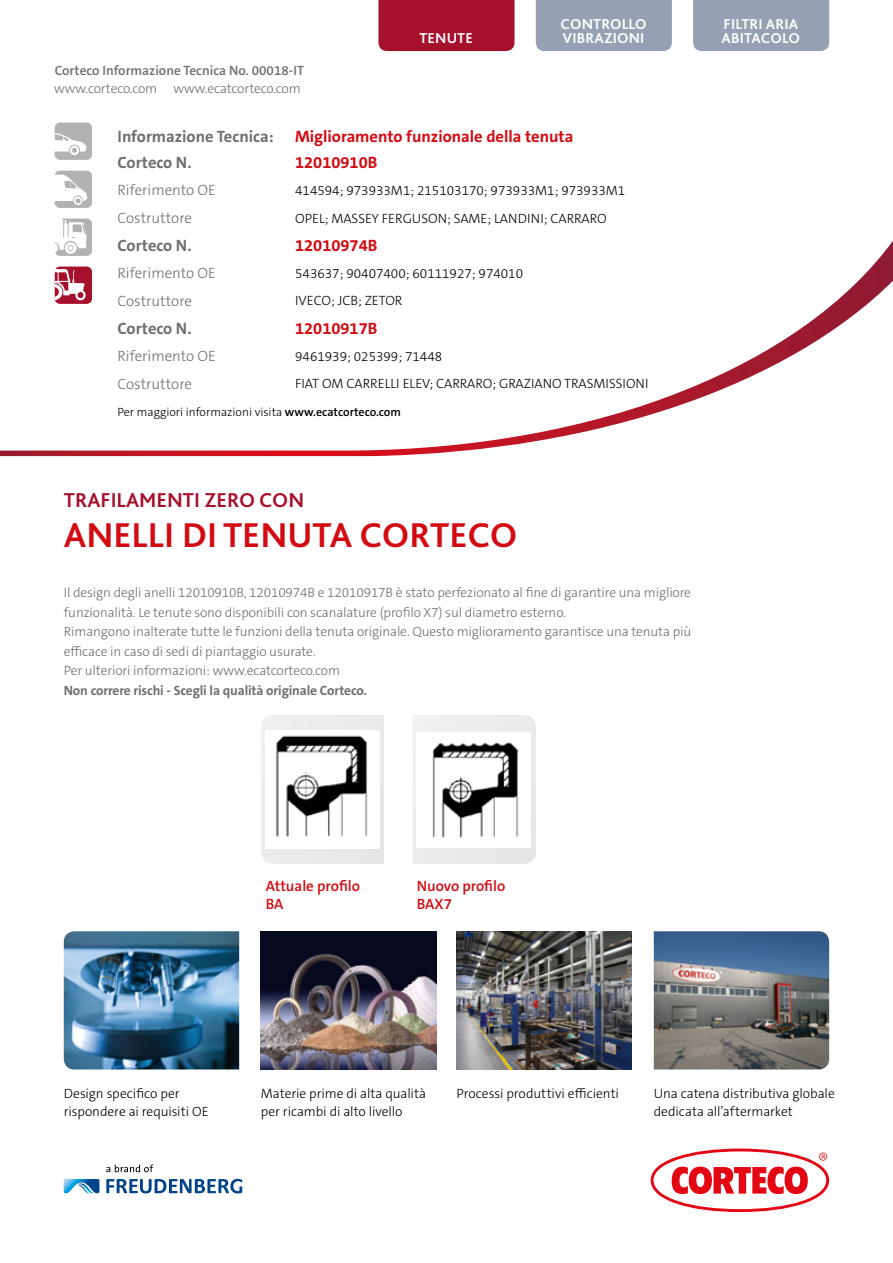
<style>
.page{position:relative;width:893px;height:1263px;background:#fff}
.page>*{position:absolute;margin:0;border:0;box-sizing:border-box;transform-origin:0 0}
.t1{font:700 36px "Bliss";color:#d20a11}
.t2{font:700 21px "Bliss";color:#a5102d}
.t3{font:700 16.5px "The Sans C5";color:#d20a11}
.t4{font:700 16.5px "The Sans C5";color:#706f6f}
.t5{font:300 15px "The Sans C5";color:#706f6f}
.t6{font:700 15px/13.5px "Bliss";letter-spacing:.01em;color:#fff}
.t7{font:600 15px/18px "The Sans C5";color:#d20a11}
.t8{font:300 13.5px/19.5px "The Sans C5";letter-spacing:-.01em;color:#706f6f}
.t9{font:300 13.5px/18px "The Sans C5";color:#000}
.t10{font:700 13.5px "The Sans C5";letter-spacing:-.01em;color:#706f6f}
.t11{font:600 13.5px "The Sans C5";color:#706f6f}
.t12{font:300 12px "The Sans C5";color:#000}
.s1{font-weight:600}
</style>
<div class="page">
<svg style="left:0;top:241px;width:893px;height:215px"></svg>
<div style="left:693px;top:0;width:136px;height:51px;background:#95a1b3"></div>
<div style="left:536px;top:0;width:136px;height:51px;background:#95a1b3"></div>
<div style="left:378px;top:0;width:136px;height:51px;background:#a5102d"></div>
<div style="left:648px;top:1146px;width:183px;height:68px;border:6px solid #fff;border-radius:50%"></div>
<div style="left:652px;top:1150px;width:176px;height:60px;background:#fff;border-radius:50%"></div>
<div style="left:651px;top:1148px;width:178px;height:64px;border:3px solid #e30613;border-radius:50%"></div>
<svg style="left:672px;top:1166px;width:136px;height:28px"></svg>
<svg style="left:819px;top:1152px;width:8px;height:9px"></svg>
<svg style="left:106px;top:1164px;width:47px;height:8px"></svg>
<svg style="left:106px;top:1179px;width:136px;height:14px"></svg>
<svg style="left:64px;top:1179px;width:35px;height:14px"></svg>
<img style="left:654px;top:931px;width:175px;height:138px">
<img style="left:261px;top:931px;width:175px;height:138px">
<img style="left:456px;top:931px;width:176px;height:138px">
<img style="left:64px;top:931px;width:175px;height:138px">
<svg style="left:413px;top:715px;width:123px;height:149px"></svg>
<svg style="left:261px;top:715px;width:123px;height:149px"></svg>
<svg style="left:55px;top:123px;width:37px;height:37px"></svg>
<svg style="left:55px;top:171px;width:37px;height:37px"></svg>
<div style="left:55px;top:267px;width:37px;height:37px;background:#a5102d;border-radius:5px"></div>
<svg style="left:55px;top:269px;width:30px;height:31px"></svg>
<svg style="left:55px;top:219px;width:37px;height:37px"></svg>
<img style="left:266px;top:731px;width:113px;height:117px">
<img style="left:417px;top:733px;width:114px;height:114px">
<p class="t6" style="left:560px;top:17px;width:88px">CONTROLLO</p>
<p class="t11" style="left:55px;top:62px;width:251px">Corteco Informazione Tecnica No. 00018-IT</p>
<p class="t8" style="left:54px;top:78px;width:248px">www.corteco.com www.ecatcorteco.com</p>
<p class="t6" style="left:419px;top:31px;width:55px">TENUTE</p>
<p class="t6" style="left:563px;top:31px;width:83px">VIBRAZIONI</p>
<p class="t4" style="left:118px;top:126px;width:158px">Informazione Tecnica:</p>
<p class="t3" style="left:295px;top:126px;width:280px">Miglioramento funzionale della tenuta</p>
<p class="t4" style="left:118px;top:152px;width:76px">Corteco N.</p>
<p class="t3" style="left:295px;top:152px;width:84px">12010910B</p>
<p class="t5" style="left:118px;top:181px;width:100px">Riferimento OE</p>
<p class="t9" style="left:295px;top:181px;width:332px">414594; 973933M1; 215103170; 973933M1; 973933M1</p>
<p class="t5" style="left:118px;top:208px;width:76px">Costruttore</p>
<p class="t9" style="left:295px;top:209px;width:313px">OPEL; MASSEY FERGUSON; SAME; LANDINI; CARRARO</p>
<p class="t4" style="left:118px;top:235px;width:76px">Corteco N.</p>
<p class="t3" style="left:295px;top:235px;width:84px">12010974B</p>
<p class="t5" style="left:118px;top:264px;width:100px">Riferimento OE</p>
<p class="t9" style="left:295px;top:264px;width:229px">543637; 90407400; 60111927; 974010</p>
<p class="t5" style="left:118px;top:291px;width:76px">Costruttore</p>
<p class="t9" style="left:295px;top:292px;width:109px">IVECO; JCB; ZETOR</p>
<p class="t4" style="left:118px;top:318px;width:76px">Corteco N.</p>
<p class="t3" style="left:295px;top:318px;width:84px">12010917B</p>
<p class="t5" style="left:118px;top:347px;width:100px">Riferimento OE</p>
<p class="t9" style="left:295px;top:347px;width:149px">9461939; 025399; 71448</p>
<p class="t5" style="left:118px;top:374px;width:76px">Costruttore</p>
<p class="t9" style="left:295px;top:375px;width:355px">FIAT OM CARRELLI ELEV; CARRARO; GRAZIANO TRASMISSIONI</p>
<p class="t12" style="left:118px;top:404px;width:285px">Per maggiori informazioni visita <span class="s1">www.ecatcorteco.com</span></p>
<h2 class="t2" style="left:64px;top:486px;width:242px">TRAFILAMENTI ZERO CON</h2>
<h1 class="t1" style="left:64px;top:513px;width:455px">ANELLI DI TENUTA CORTECO</h1>
<p class="t8" style="left:64px;top:583px;width:629px">Il design degli anelli 12010910B, 12010974B e 12010917B è stato perfezionato al fine di garantire una migliore funzionalità. Le tenute sono disponibili con scanalature (profilo X7) sul diametro esterno.<br>Rimangono inalterate tutte le funzioni della tenuta originale. Questo miglioramento garantisce una tenuta più efficace in caso di sedi di piantaggio usurate.<br>Per ulteriori informazioni: www.ecatcorteco.com</p>
<p class="t10" style="left:64px;top:681px;width:305px">Non correre rischi - Scegli la qualità originale Corteco.</p>
<p class="t6" style="left:722px;top:17px;width:80px">FILTRI ARIA<br>ABITACOLO</p>
<p class="t7" style="left:266px;top:877px;width:96px">Attuale profilo<br>BA</p>
<p class="t7" style="left:417px;top:877px;width:90px">Nuovo profilo<br>BAX7</p>
<p class="t9" style="left:261px;top:1085px;width:167px">Materie prime di alta qualità per ricambi di alto livello</p>
<p class="t9" style="left:654px;top:1085px;width:183px">Una catena distributiva globale dedicata all’aftermarket</p>
<p class="t9" style="left:64px;top:1085px;width:117px">Design specifico per</p>
<p class="t9" style="left:456px;top:1085px;width:164px">Processi produttivi efficienti</p>
<p class="t9" style="left:64px;top:1103px;width:146px">rispondere ai requisiti OE</p>
</div>
